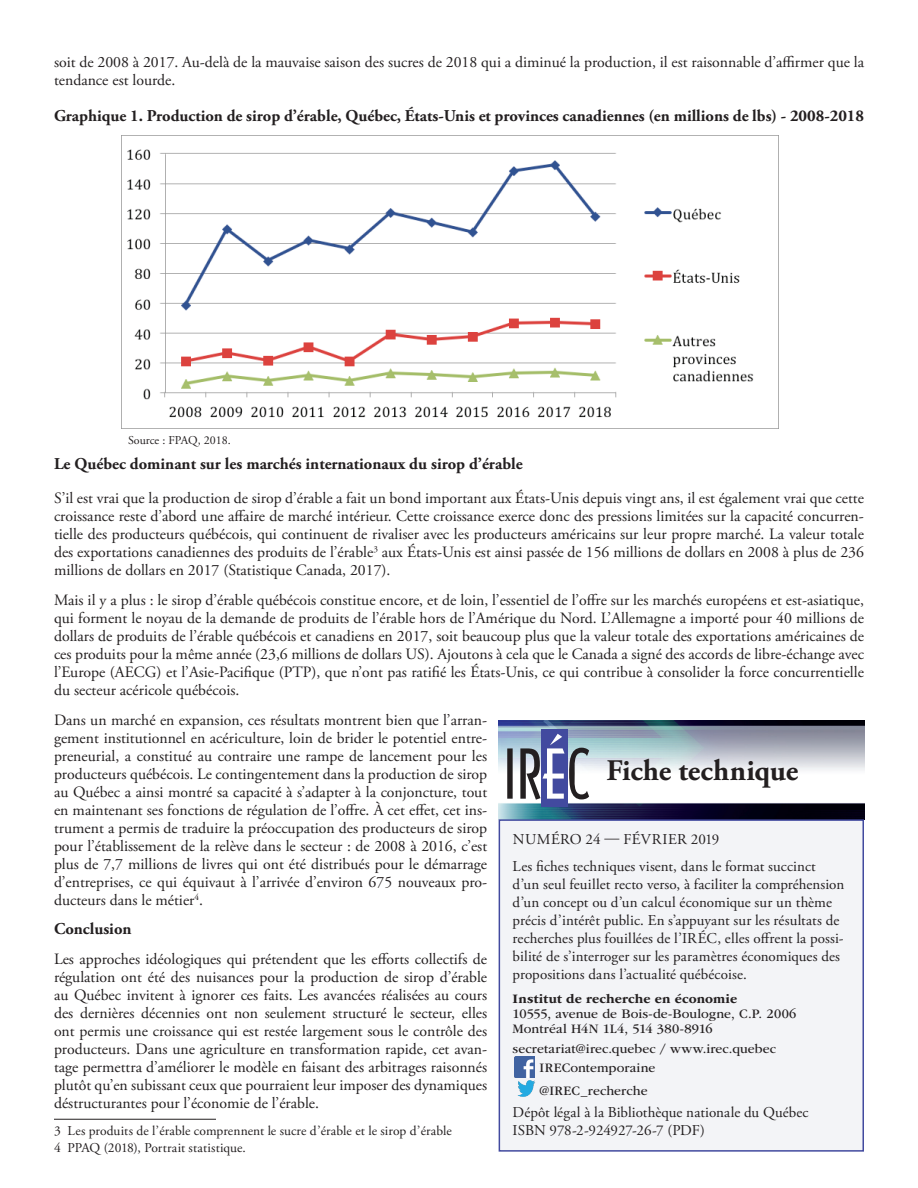
<style>
.page{position:relative;width:918px;height:1188px;background:#fff}
.page>*{position:absolute;margin:0;border:0;box-sizing:border-box;transform-origin:0 0}
.t1{font:65.25px "Arquitectura";color:#231f20;scale:1.11 1}
.t2{font:700 29.85px "Adobe Garamond Pro";color:#231f20}
.t3{font:700 16.5px "Adobe Garamond Pro";color:#231f20}
.t4{font:15.75px/18px "Adobe Garamond Pro";color:#231f20;text-align:justify}
.t5{font:15px/18px "Adobe Garamond Pro";letter-spacing:.005em;color:#231f20}
.t6{font:13.5px/15px "ITC Garamond Std";letter-spacing:.005em;color:#231f20}
.t7{font:13.5px/16.2px "Adobe Garamond Pro";letter-spacing:.005em;color:#231f20}
.t8{font:700 13.5px "ITC Garamond Std";letter-spacing:.01em;color:#231f20}
.t9{font:12px "Adobe Garamond Pro";color:#231f20}
.t10{font:300 condensed 9.6px "Myriad Pro";letter-spacing:-.005em;color:#231f20;scale:1.11 1}
.t11{font:8.7px "Arquitectura";letter-spacing:.005em;color:#231f20;scale:1.22 1}
.s1{color:#fff}
</style>
<div class="page">
<hr style="left:54px;top:1119px;width:162px;height:1px;background:#231f20">
<img style="left:498px;top:721px;width:366px;height:98px">
<div style="left:541px;top:729px;width:27px;height:78px;background:#424a9f"></div>
<div style="left:498px;top:819px;width:367px;height:333px;background:#f3f4f7"></div>
<img style="left:515px;top:1056px;width:21px;height:43px">
<img style="left:121px;top:135px;width:658px;height:294px">
<p class="t4" style="left:54px;top:54px;width:812px">soit de 2008 à 2017. Au-delà de la mauvaise saison des sucres de 2018 qui a diminué la production, il est raisonnable d’affirmer que la tendance est lourde.</p>
<p class="t3" style="left:54px;top:106px;width:812px">Graphique 1. Production de sirop d’érable, Québec, États-Unis et provinces canadiennes (en millions de lbs) - 2008-2018</p>
<p class="t9" style="left:128px;top:433px;width:104px">Source : FPAQ, 2018.</p>
<p class="t3" style="left:54px;top:454px;width:470px">Le Québec dominant sur les marchés internationaux du sirop d’érable</p>
<p class="t4" style="left:54px;top:490px;width:812px">S’il est vrai que la production de sirop d’érable a fait un bond important aux États-Unis depuis vingt ans, il est également vrai que cette croissance reste d’abord une affaire de marché intérieur. Cette croissance exerce donc des pressions limitées sur la capacité concurren&shy;tielle des producteurs québécois, qui continuent de rivaliser avec les producteurs américains sur leur propre marché. La valeur totale des exportations canadiennes des produits de l’érable<sup>3</sup> aux États-Unis est ainsi passée de 156 millions de dollars en 2008 à plus de 236 millions de dollars en 2017 (Statistique Canada, 2017).</p>
<p class="t4" style="left:54px;top:592px;width:812px">Mais il y a plus : le sirop d’érable québécois constitue encore, et de loin, l’essentiel de l’offre sur les marchés européens et est-asiatique, qui forment le noyau de la demande de produits de l’érable hors de l’Amérique du Nord. L’Allemagne a importé pour 40 millions de dollars de produits de l’érable québécois et canadiens en 2017, soit beaucoup plus que la valeur totale des exportations américaines de ces produits pour la même année (23,6 millions de dollars US). Ajoutons à cela que le Canada a signé des accords de libre-échange avec l’Europe (AECG) et l’Asie-Pacifique (PTP), que n’ont pas ratifié les États-Unis, ce qui contribue à consolider la force concurrentielle du secteur acéricole québécois.</p>
<p class="t4" style="left:54px;top:712px;width:435px">Dans un marché en expansion, ces résultats montrent bien que l’arran&shy;gement institutionnel en acériculture, loin de brider le potentiel entre&shy;preneurial, a constitué au contraire une rampe de lancement pour les producteurs québécois. Le contingentement dans la production de sirop au Québec a ainsi montré sa capacité à s’adapter à la conjoncture, tout en maintenant ses fonctions de régulation de l’offre. À cet effet, cet ins&shy;trument a permis de traduire la préoccupation des producteurs de sirop pour l’établissement de la relève dans le secteur : de 2008 à 2016, c’est plus de 7,7 millions de livres qui ont été distribués pour le démarrage d’entreprises, ce qui équivaut à l’arrivée d’environ 675 nouveaux pro&shy;ducteurs dans le métier<sup>4</sup>.</p>
<p class="t3" style="left:54px;top:919px;width:79px">Conclusion</p>
<p class="t4" style="left:54px;top:950px;width:435px">Les approches idéologiques qui prétendent que les efforts collectifs de régulation ont été des nuisances pour la production de sirop d’érable au Québec invitent à ignorer ces faits. Les avancées réalisées au cours des dernières décennies ont non seulement structuré le secteur, elles ont permis une croissance qui est restée largement sous le contrôle des producteurs. Dans une agriculture en transformation rapide, cet avan&shy;tage permettra d’améliorer le modèle en faisant des arbitrages raisonnés plutôt qu’en subissant ceux que pourraient leur imposer des dynamiques déstructurantes pour l’économie de l’érable.</p>
<p class="t7" style="left:54px;top:1124px;width:399px">3 Les produits de l’érable comprennent le sucre d’érable et le sirop d’érable<br>4 PPAQ (2018), Portrait statistique.</p>
<h1 class="t1" style="left:502px;top:734px;width:82px">IR<span class="s1">É</span>C</h1>
<p class="t5" style="left:513px;top:827px;width:305px;line-height:27px">NUMÉRO 24 — FÉVRIER 2019<br>Les fiches techniques visent, dans le format succinct</p>
<p class="t5" style="left:513px;top:876px;width:333px">d’un seul feuillet recto verso, à faciliter la compréhension d’un concept ou d’un calcul économique sur un thème précis d’intérêt public. En s’appuyant sur les résultats de recherches plus fouillées de l’IRÉC, elles offrent la possi&shy;bilité de s’interroger sur les paramètres économiques des propositions dans l’actualité québécoise.</p>
<p class="t8" style="left:513px;top:991px;width:226px">Institut de recherche en économie</p>
<p class="t6" style="left:513px;top:1007px;width:285px">10555, avenue de Bois-de-Boulogne, C.P. 2006<br>Montréal H4N 1L4, 514 380-8916</p>
<p class="t6" style="left:540px;top:1039px;width:238px;line-height:19.5px;text-indent:-27px">secretariat@irec.quebec / www.irec.quebec<br>IREContemporaine</p>
<p class="t6" style="left:540px;top:1083px;width:109px">@IREC_recherche</p>
<p class="t5" style="left:513px;top:1104px;width:297px">Dépôt légal à la Bibliothèque nationale du Québec<br>ISBN 978-2-924927-26-7 (PDF)</p>
<h2 class="t2" style="left:606px;top:753px;width:193px">Fiche technique</h2>
<p class="t11" style="left:592px;top:767px;width:142px">INSTITUT DE RECHERCHE EN ÉCONOMIE CONTEMPORAINE</p>
<p class="t10" style="left:534px;top:833px;width:32px">Bureau 103</p>
</div>
